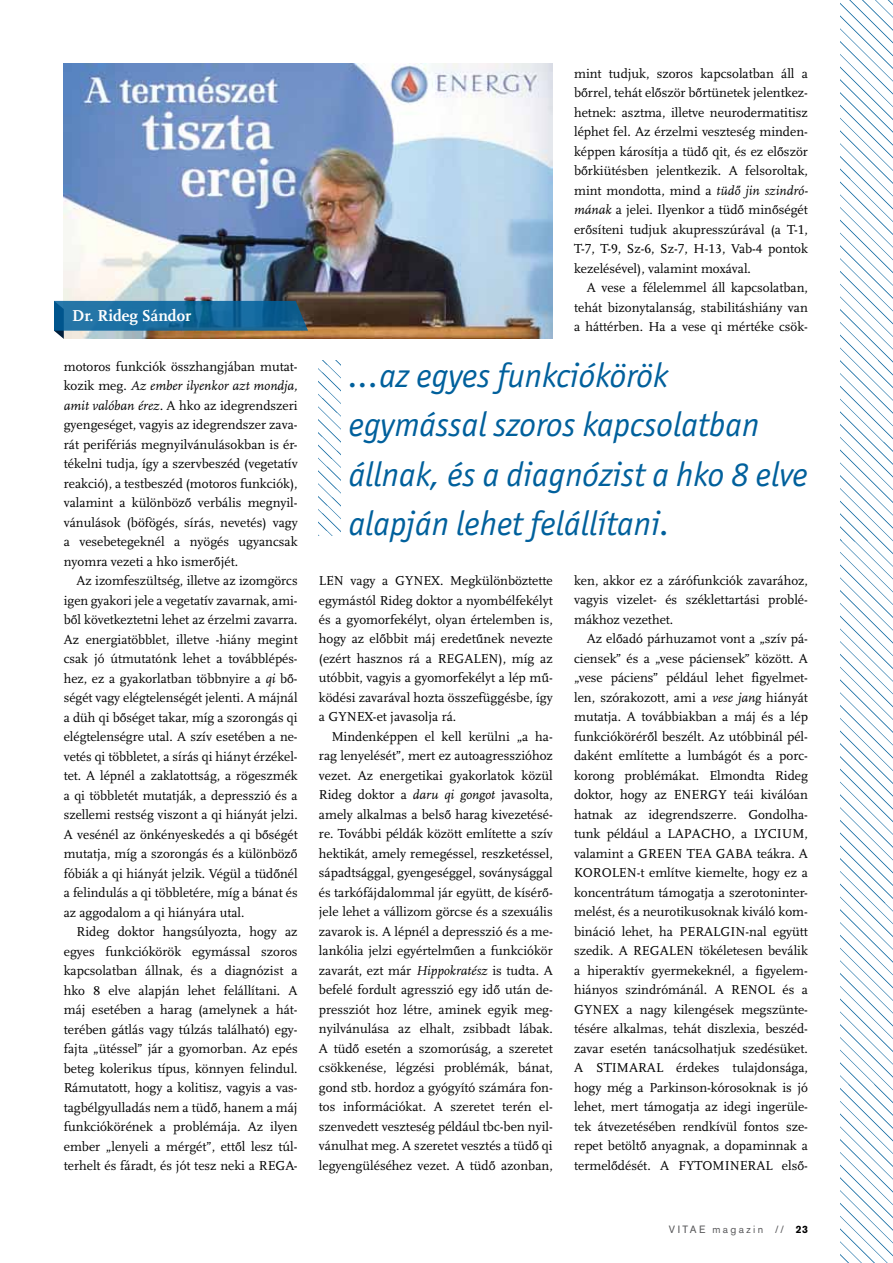
<style>
.page{position:relative;width:893px;height:1263px;background:#fff}
.page>*{position:absolute;margin:0;border:0;box-sizing:border-box;transform-origin:0 0}
.t1{font:italic 34.5px/49.5px "Officina San Itc TCE";color:#00609c}
.t2{font:700 16.5px "Scala CELF";color:#fff}
.t3{font:13.5px/19.5px "Scala CELF";color:#000;text-align:justify}
.t4{font:italic 13.5px "Scala Pro";color:#000}
.t5{font:10.5px "Akzidenz Grotesk BECE";color:#58585a}
.t6{font:700 10.5px "Akzidenz Grotesk BECE";color:#000}
.s1{font-family:"Scala CELF";font-style:normal}
.s2{font-family:"Scala Pro";font-style:italic}
</style>
<div class="page">
<img style="left:840px;top:0;width:53px;height:1263px">
<img style="left:64px;top:64px;width:489px;height:275px">
<svg style="left:54px;top:301px;width:254px;height:38px;background:#39718f"></svg>
<img style="left:319px;top:361px;width:21px;height:174px">
<p class="t2" style="left:72px;top:306px;width:121px">Dr. Rideg Sándor</p>
<p class="t3" style="left:64px;top:356px;width:235px">motoros funkciók összhangjában mutat-</p>
<p class="t4" style="left:64px;top:377px;width:235px"><span class="s1">kozik meg.</span> Az ember ilyenkor azt mondja,</p>
<p class="t3" style="left:64px;top:395px;width:235px"><span class="s2">amit valóban érez.</span> A hko az idegrendszeri gyengeséget, vagyis az idegrendszer zava&shy;rát perifériás megnyilvánulásokban is ér&shy;tékelni tudja, így a szervbeszéd (vegetatív reakció), a testbeszéd (motoros funkciók), valamint a különböző verbális megnyil&shy;vánulások (böfögés, sírás, nevetés) vagy a vesebetegeknél a nyögés ugyancsak nyomra vezeti a hko ismerőjét.</p>
<p class="t3" style="left:64px;top:571px;width:235px;text-indent:13px">Az izomfeszültség, illetve az izomgörcs igen gyakori jele a vegetatív zavarnak, ami&shy;ből következtetni lehet az érzelmi zavarra.<br>Az energiatöbblet, illetve -hiány megint csak jó útmutatónk lehet a továbblépés&shy;hez, ez a gyakorlatban többnyire a <span class="s2">qi</span> bő&shy;ségét vagy elégtelenségét jelenti. A májnál a düh qi bőséget takar, míg a szorongás qi elégtelenségre utal. A szív esetében a ne&shy;vetés qi többletet, a sírás qi hiányt érzékel&shy;tet. A lépnél a zaklatottság, a rögeszmék a qi többletét mutatják, a depresszió és a szellemi restség viszont a qi hiányát jelzi.<br>A vesénél az önkényeskedés a qi bőségét mutatja, míg a szorongás és a különböző fóbiák a qi hiányát jelzik. Végül a tüdőnél a felindulás a qi többletére, míg a bánat és az aggodalom a qi hiányára utal.</p>
<p class="t3" style="left:64px;top:922px;width:235px;text-indent:13px">Rideg doktor hangsúlyozta, hogy az egyes funkciókörök egymással szoros kapcsolatban állnak, és a diagnózist a hko 8 elve alapján lehet felállítani. A máj esetében a harag (amelynek a hát&shy;terében gátlás vagy túlzás található) egy&shy;fajta „ütéssel” jár a gyomorban. Az epés beteg kolerikus típus, könnyen felindul.<br>Rámutatott, hogy a kolitisz, vagyis a vas&shy;tagbélgyulladás nem a tüdő, hanem a máj funkciókörének a problémája. Az ilyen ember „lenyeli a mérgét”, ettől lesz túl&shy;terhelt és fáradt, és jót tesz neki a REGA-</p>
<p class="t3" style="left:574px;top:64px;width:235px">mint tudjuk, szoros kapcsolatban áll a bőrrel, tehát először bőrtünetek jelentkez&shy;hetnek: asztma, illetve neurodermatitisz léphet fel. Az érzelmi veszteség minden&shy;képpen károsítja a tüdő qit, és ez először bőrkiütésben jelentkezik. A felsoroltak, mint mondotta, mind a <span class="s2">tüdő jin szindró&shy;mának</span> a jelei. Ilyenkor a tüdő minőségét erősíteni tudjuk akupresszúrával (a T-1, T-7, T-9, Sz-6, Sz-7, H-13, Vab-4 pontok kezelésével), valamint moxával.</p>
<p class="t3" style="left:574px;top:278px;width:235px;text-indent:13px">A vese a félelemmel áll kapcsolatban, tehát bizonytalanság, stabilitáshiány van a háttérben. Ha a vese qi mértéke csök-</p>
<h1 class="t1" style="left:349px;top:351px;width:461px">...az egyes funkciókörök egymással szoros kapcsolatban állnak, és a diagnózist a hko 8 elve alapján lehet felállítani.</h1>
<p class="t3" style="left:319px;top:571px;width:235px">LEN vagy a GYNEX. Megkülönböztette egymástól Rideg doktor a nyombélfekélyt és a gyomorfekélyt, olyan értelemben is, hogy az előbbit máj eredetűnek nevezte (ezért hasznos rá a REGALEN), míg az utóbbit, vagyis a gyomorfekélyt a lép mű&shy;ködési zavarával hozta összefüggésbe, így a GYNEX-et javasolja rá.</p>
<p class="t3" style="left:319px;top:727px;width:235px;text-indent:13px">Mindenképpen el kell kerülni „a ha&shy;rag lenyelését”, mert ez autoagresszióhoz vezet. Az energetikai gyakorlatok közül Rideg doktor a <span class="s2">daru qi gongot</span> javasolta, amely alkalmas a belső harag kivezetésé&shy;re. További példák között említette a szív hektikát, amely remegéssel, reszketéssel, sápadtsággal, gyengeséggel, soványsággal és tarkófájdalommal jár együtt, de kísérő&shy;jele lehet a vállizom görcse és a szexuális zavarok is. A lépnél a depresszió és a me&shy;lankólia jelzi egyértelműen a funkciókör zavarát, ezt már <span class="s2">Hippokratész</span> is tudta. A befelé fordult agresszió egy idő után de&shy;pressziót hoz létre, aminek egyik meg&shy;nyilvánulása az elhalt, zsibbadt lábak.<br>A tüdő esetén a szomorúság, a szeretet csökkenése, légzési problémák, bánat, gond stb. hordoz a gyógyító számára fon&shy;tos információkat. A szeretet terén el&shy;szenvedett veszteség például tbc-ben nyil&shy;vánulhat meg. A szeretet vesztés a tüdő qi legyengüléséhez vezet. A tüdő azonban,</p>
<p class="t3" style="left:574px;top:571px;width:235px">ken, akkor ez a zárófunkciók zavarához, vagyis vizelet- és széklettartási problé&shy;mákhoz vezethet.</p>
<p class="t3" style="left:574px;top:629px;width:235px;text-indent:13px">Az előadó párhuzamot vont a „szív pá&shy;ciensek” és a „vese páciensek” között. A „vese páciens” például lehet figyelmet&shy;len, szórakozott, ami a <span class="s2">vese jang</span> hiányát mutatja. A továbbiakban a máj és a lép funkcióköréről beszélt. Az utóbbinál pél&shy;daként említette a lumbágót és a porc&shy;korong problémákat. Elmondta Rideg doktor, hogy az ENERGY teái kiválóan hatnak az idegrendszerre. Gondolha&shy;tunk például a LAPACHO, a LYCIUM, valamint a GREEN TEA GABA teákra. A KOROLEN-t említve kiemelte, hogy ez a koncentrátum támogatja a szerotoninter&shy;melést, és a neurotikusoknak kiváló kom&shy;bináció lehet, ha PERALGIN-nal együtt szedik. A REGALEN tökéletesen beválik a hiperaktív gyermekeknél, a figyelem&shy;hiányos szindrómánál. A RENOL és a GYNEX a nagy kilengések megszünte&shy;tésére alkalmas, tehát diszlexia, beszéd&shy;zavar esetén tanácsolhatjuk szedésüket.<br>A STIMARAL érdekes tulajdonsága, hogy még a Parkinson-kórosoknak is jó lehet, mert támogatja az idegi ingerüle&shy;tek átvezetésében rendkívül fontos sze&shy;repet betöltő anyagnak, a dopaminnak a termelődését. A FYTOMINERAL első-</p>
<p class="t5" style="left:669px;top:1223px;width:8px">VIT</p>
<p class="t5" style="left:690px;top:1223px;width:91px">AE magazin //</p>
<p class="t6" style="left:796px;top:1223px;width:14px">23</p>
</div>
